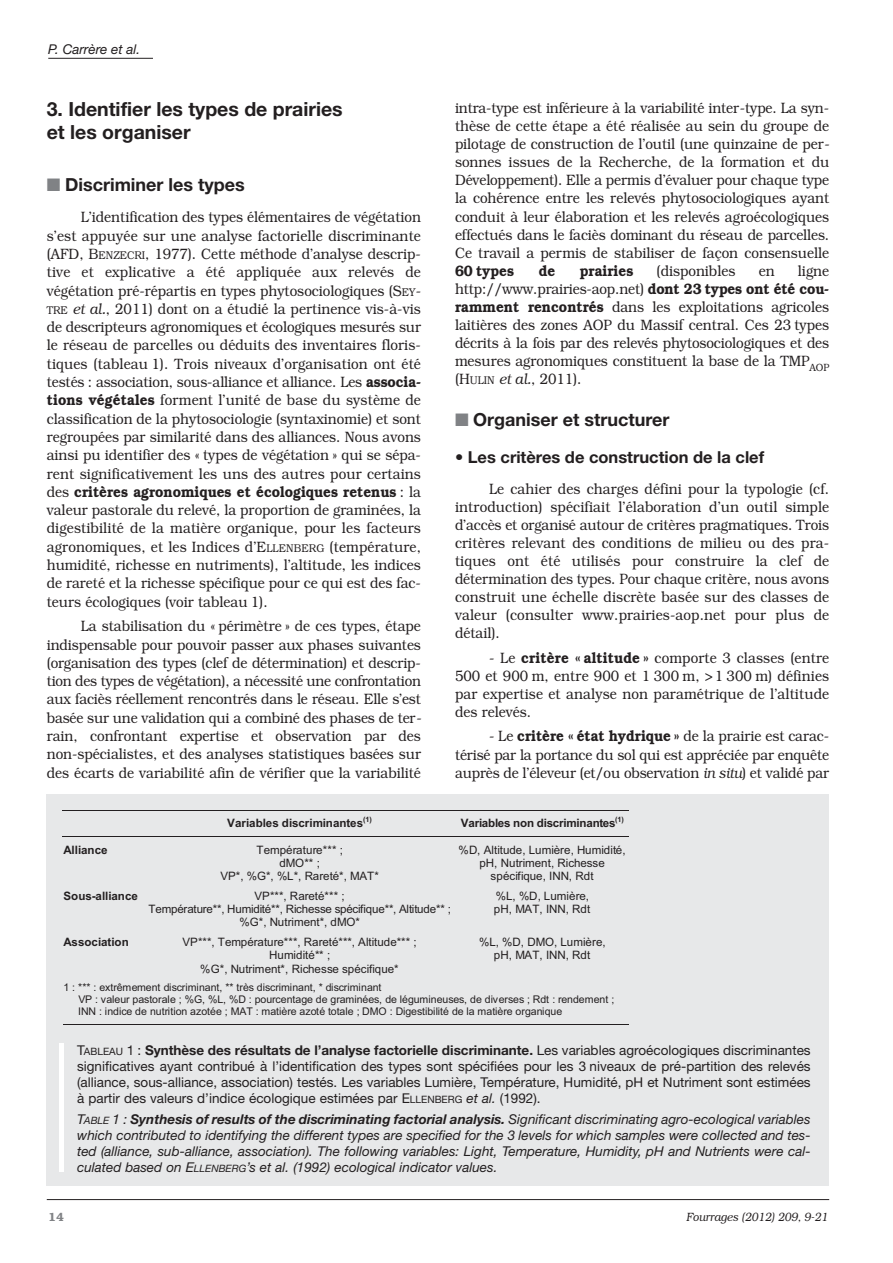
<style>
.page{position:relative;width:893px;height:1263px;background:#fff}
.page>*{position:absolute;margin:0;border:0;box-sizing:border-box;transform-origin:0 0}
.t1{font:700 19.5px/22.8px "Helvetica Neue";color:#231f20}
.t2{font:700 18px "Helvetica Neue";color:#231f20}
.t3{font:700 16.5px "Helvetica Neue";color:#231f20}
.t4{font:300 15px/18.3px "Bookman";color:#231f20;text-align:justify;scale:.9 1}
.t5{font:600 15px "Bookman";color:#231f20;scale:.9 1}
.t6{font:italic 13.5px/16.2px "Helvetica Neue";color:#231f20;text-align:justify}
.t7{font:13.5px/16.2px "Helvetica Neue";color:#231f20;text-align:justify}
.t8{font:italic 300 12px "Bookman";color:#231f20;scale:.9 1}
.t9{font:600 12px "Bookman";color:#808285}
.t10{font:11.55px/13.2px "Arial";letter-spacing:-.005em;color:#231f20;text-align:center}
.t11{font:700 11.55px "Arial";letter-spacing:.01em;color:#231f20}
.t12{font:700 11.55px "Arial";letter-spacing:-.01em;color:#231f20}
.t13{font:10.65px/12.1px "Arial";letter-spacing:-.01em;color:#231f20}
.t14{font:700 7.35px "Arial";color:#231f20}
.s1{color:#808285}
.s2{font-size:11.25px}
.s3{font-style:italic}
.s4{font-weight:600}
.s5{font-size:10.2px}
.s6{font-weight:700}
</style>
<div class="page">
<hr style="left:48px;top:58px;width:105px;height:1px;background:#231f20">
<hr style="left:47px;top:1199px;width:782px;height:1px;background:#231f20">
<div style="left:47px;top:794px;width:782px;height:392px;background:#e7e8e9"></div>
<hr style="left:60px;top:1043px;width:4px;height:129px;background:#fff">
<hr style="left:63px;top:810px;width:80px;height:1px;background:#231f20">
<hr style="left:144px;top:810px;width:312px;height:1px;background:#231f20">
<hr style="left:456px;top:810px;width:172px;height:1px;background:#231f20">
<hr style="left:63px;top:836px;width:80px;height:1px;background:#231f20">
<hr style="left:144px;top:836px;width:312px;height:1px;background:#231f20">
<hr style="left:456px;top:836px;width:172px;height:1px;background:#231f20">
<hr style="left:63px;top:1024px;width:565px;height:1px;background:#231f20">
<p class="t6" style="left:48px;top:42px;width:93px">P. Carrère et al.</p>
<h1 class="t1" style="left:47px;top:99px;width:297px">3. Identifier les types de prairies et les organiser</h1>
<p class="t2" style="left:47px;top:178px;width:200px"><span class="s1">■</span> Discriminer les types</p>
<p class="t4" style="left:47px;top:208px;width:417px;text-indent:34px">L’identification des types élémentaires de végétation s’est appuyée sur une analyse factorielle discriminante (AFD, B<span class="s2">ENZECRI</span>, 1977). Cette méthode d’analyse descrip&shy;tive et explicative a été appliquée aux relevés de végétation pré-répartis en types phytosociologiques (S<span class="s2">EY</span>-<span class="s2">TRE</span> <span class="s3">et al.</span>, 2011) dont on a étudié la pertinence vis-à-vis de descripteurs agronomiques et écologiques mesurés sur le réseau de parcelles ou déduits des inventaires floris&shy;tiques (tableau 1). Trois niveaux d’organisation ont été testés : association, sous-alliance et alliance. Les <span class="s4">associa&shy;tions végétales</span> forment l’unité de base du système de classification de la phytosociologie (syntaxinomie) et sont regroupées par similarité dans des alliances. Nous avons ainsi pu identifier des « types de végétation » qui se sépa&shy;rent significativement les uns des autres pour certains des <span class="s4">critères agronomiques et écologiques retenus</span> : la valeur pastorale du relevé, la proportion de graminées, la digestibilité de la matière organique, pour les facteurs agronomiques, et les Indices d’E<span class="s2">LLENBERG</span> (température, humidité, richesse en nutriments), l’altitude, les indices de rareté et la richesse spécifique pour ce qui est des fac&shy;teurs écologiques (voir tableau 1).</p>
<p class="t4" style="left:47px;top:617px;width:418px;text-indent:34px">La stabilisation du « périmètre » de ces types, étape indispensable pour pouvoir passer aux phases suivantes (organisation des types (clef de détermination) et descrip&shy;tion des types de végétation), a nécessité une confrontation aux faciès réellement rencontrés dans le réseau. Elle s’est basée sur une validation qui a combiné des phases de ter&shy;rain, confrontant expertise et observation par des non-spécialistes, et des analyses statistiques basées sur des écarts de variabilité afin de vérifier que la variabilité</p>
<p class="t4" style="left:455px;top:99px;width:418px">intra-type est inférieure à la variabilité inter-type. La syn&shy;thèse de cette étape a été réalisée au sein du groupe de pilotage de construction de l’outil (une quinzaine de per&shy;sonnes issues de la Recherche, de la formation et du Développement). Elle a permis d’évaluer pour chaque type la cohérence entre les relevés phytosociologiques ayant conduit à leur élaboration et les relevés agroécologiques effectués dans le faciès dominant du réseau de parcelles.<br>Ce travail a permis de stabiliser de façon consensuelle</p>
<p class="t5" style="left:455px;top:262px;width:67px">60 types</p>
<p class="t5" style="left:539px;top:262px;width:20px">de</p>
<p class="t5" style="left:580px;top:262px;width:61px">prairies</p>
<p class="t4" style="left:657px;top:261px;width:89px">(disponibles</p>
<p class="t4" style="left:759px;top:261px;width:19px">en</p>
<p class="t4" style="left:455px;top:262px;width:417px;text-indent:343px">ligne http://www.prairies-aop.net) <span class="s4">dont 23 types ont été cou&shy;ramment rencontrés</span> dans les exploitations agricoles laitières des zones AOP du Massif central. Ces 23 types décrits à la fois par des relevés phytosociologiques et des mesures agronomiques constituent la base de la TMP<sub>AOP </sub>(H<span class="s2">ULIN</span> <span class="s3">et al.</span>, 2011).</p>
<p class="t2" style="left:455px;top:413px;width:216px"><span class="s1">■</span> Organiser et structurer</p>
<p class="t3" style="left:455px;top:451px;width:311px">• Les critères de construction de la clef</p>
<p class="t4" style="left:455px;top:479px;width:417px;text-indent:34px">Le cahier des charges défini pour la typologie (cf. introduction) spécifiait l’élaboration d’un outil simple d’accès et organisé autour de critères pragmatiques. Trois critères relevant des conditions de milieu ou des pra&shy;tiques ont été utilisés pour construire la clef de détermination des types. Pour chaque critère, nous avons construit une échelle discrète basée sur des classes de valeur (consulter www.prairies-aop.net pour plus de détail).</p>
<p class="t4" style="left:455px;top:648px;width:417px;text-indent:34px">- Le <span class="s4">critère « altitude »</span> comporte 3 classes (entre 500 et 900 m, entre 900 et 1 300 m, &gt;1 300 m) définies par expertise et analyse non paramétrique de l’altitude des relevés.</p>
<p class="t4" style="left:455px;top:727px;width:417px;text-indent:34px">- Le <span class="s4">critère « état hydrique »</span> de la prairie est carac&shy;térisé par la portance du sol qui est appréciée par enquête auprès de l’éleveur (et/ou observation <span class="s3">in situ</span>) et validé par</p>
<p class="t11" style="left:227px;top:815px;width:138px">Variables discriminantes</p>
<p class="t14" style="left:363px;top:814px;width:10px">(1)</p>
<p class="t12" style="left:461px;top:815px;width:156px">Variables non discriminantes</p>
<p class="t14" style="left:615px;top:814px;width:10px">(1)</p>
<p class="t12" style="left:63px;top:842px;width:46px">Alliance</p>
<p class="t10" style="left:220px;top:843px;width:160px">Température*** ;<br>dMO** ;<br>VP*, %G*, %L*, Rareté*, MAT*</p>
<p class="t10" style="left:459px;top:843px;width:169px">%D, Altitude, Lumière, Humidité, pH, Nutriment, Richesse spécifique, INN, Rdt</p>
<p class="t11" style="left:63px;top:888px;width:76px">Sous-alliance</p>
<p class="t10" style="left:149px;top:889px;width:304px">VP***, Rareté*** ;<br>Température**, Humidité**, Richesse spécifique**, Altitude** ; %G*, Nutriment*, dMO*</p>
<p class="t10" style="left:494px;top:889px;width:98px;text-align:left">%L, %D, Lumière, pH, MAT, INN, Rdt</p>
<p class="t11" style="left:63px;top:934px;width:67px">Association</p>
<p class="t10" style="left:182px;top:935px;width:236px">VP***, Température***, Rareté***, Altitude*** ;<br>Humidité** ;<br>%G*, Nutriment*, Richesse spécifique*</p>
<p class="t10" style="left:479px;top:935px;width:128px">%L, %D, DMO, Lumière, pH, MAT, INN, Rdt</p>
<p class="t13" style="left:78px;top:981px;width:538px;text-indent:-15px">1 : *** : extrêmement discriminant, ** très discriminant, * discriminant<br>VP : valeur pastorale ; %G, %L, %D : pourcentage de graminées, de légumineuses, de diverses ; Rdt : rendement ;<br>INN : indice de nutrition azotée ; MAT : matière azoté totale ; DMO : Digestibilité de la matière organique</p>
<p class="t7" style="left:77px;top:1043px;width:735px">T<span class="s5">ABLEAU</span> 1 : <span class="s6">Synthèse des résultats de l’analyse factorielle discriminante.</span> Les variables agroécologiques discriminantes significatives ayant contribué à l’identification des types sont spécifiées pour les 3 niveaux de pré-partition des relevés (alliance, sous-alliance, association) testés. Les variables Lumière, Température, Humidité, pH et Nutriment sont estimées à partir des valeurs d’indice écologique estimées par E<span class="s5">LLENBERG</span> <span class="s3">et al.</span> (1992).</p>
<p class="t6" style="left:77px;top:1112px;width:735px">T<span class="s5">ABLE</span> 1 : <span class="s6">Synthesis of results of the discriminating factorial analysis.</span> Significant discriminating agro-ecological variables which contributed to identifying the different types are specified for the 3 levels for which samples were collected and tes&shy;ted (alliance, sub-alliance, association). The following variables: Light, Temperature, Humidity, pH and Nutrients were cal&shy;culated based on E<span class="s5">LLENBERG</span>’s et al. (1992) ecological indicator values.</p>
<p class="t9" style="left:48px;top:1209px;width:17px">14</p>
<p class="t8" style="left:686px;top:1209px;width:159px">Fourrages (2012) 209, 9-21</p>
</div>
